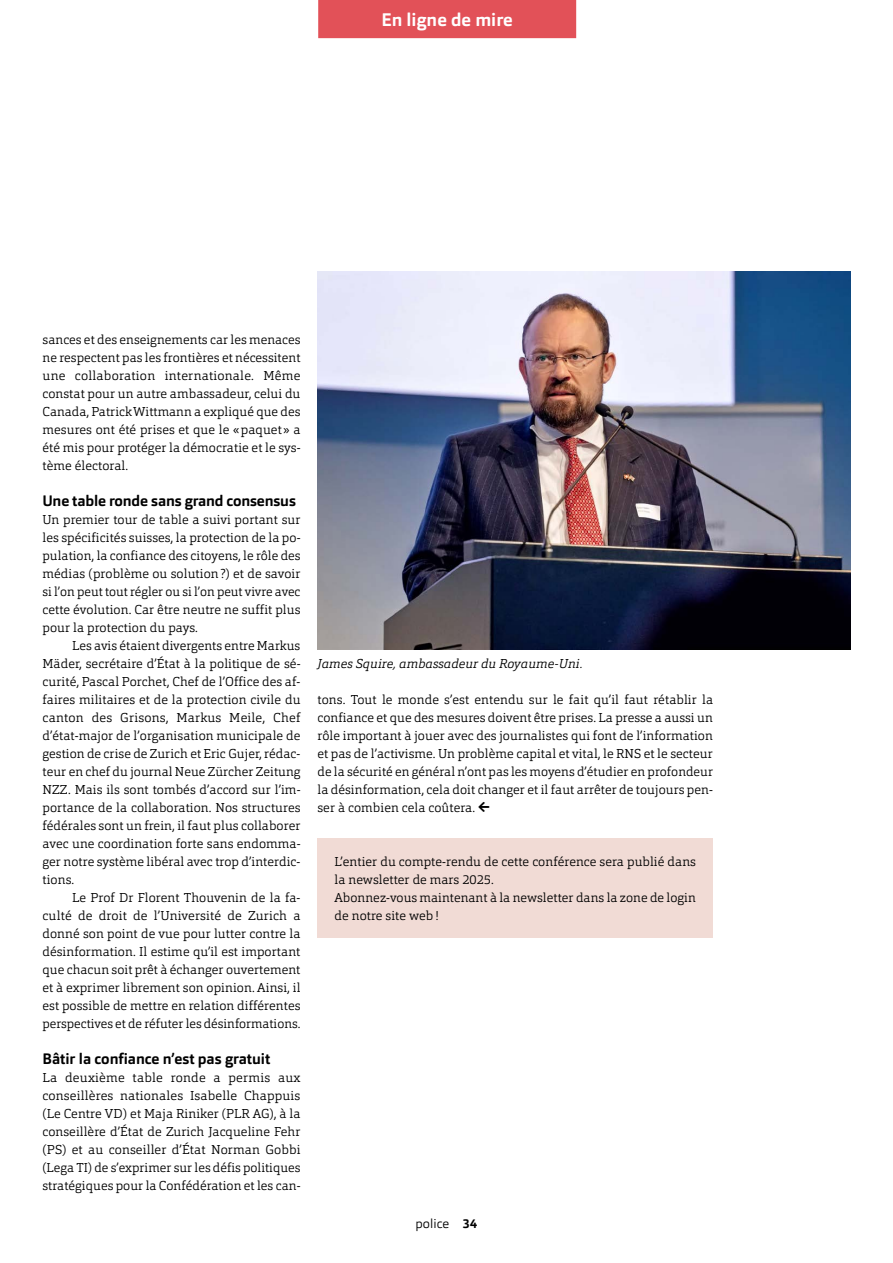
<style>
.page{position:relative;width:893px;height:1263px;background:#fff}
.page>*{position:absolute;margin:0;border:0;box-sizing:border-box;transform-origin:0 0}
.t1{font:700 18px "Orgon";letter-spacing:.005em;color:#fff}
.t2{font:700 15px "Orgon";letter-spacing:-.01em;color:#000}
.t3{font:300 12.75px/18px "Orgon Slab";letter-spacing:.005em;color:#000;text-align:justify}
.t4{font:italic 300 12.75px "Orgon Slab";letter-spacing:.005em;color:#000}
.t5{font:300 12.75px "Orgon";letter-spacing:.005em;color:#000}
.s1{font-weight:700;font-size:15px}
.s2{font-weight:700}
</style>
<div class="page">
<div style="left:318px;top:0;width:258px;height:38px;background:#e25158"></div>
<img style="left:317px;top:272px;width:533px;height:378px">
<div style="left:317px;top:839px;width:396px;height:99px;background:#f1dbd5"></div>
<h1 class="t1" style="left:382px;top:8px;width:133px">En ligne de mire</h1>
<p class="t3" style="left:43px;top:330px;width:260px">sances et des enseignements car les menaces ne respectent pas les frontières et nécessitent une collaboration internationale. Même constat pour un autre ambassadeur, celui du Canada, Patrick Wittmann a expliqué que des mesures ont été prises et que le «paquet » a été mis pour protéger la démocratie et le sys&shy;tème électoral.</p>
<p class="t2" style="left:43px;top:491px;width:255px">Une table ronde sans grand consensus</p>
<p class="t3" style="left:43px;top:510px;width:259px">Un premier tour de table a suivi portant sur les spécificités suisses, la protection de la po&shy;pulation, la confiance des citoyens, le rôle des médias (problème ou solution?) et de savoir si l’on peut tout régler ou si l’on peut vivre avec cette évolution. Car être neutre ne suffit plus pour la protection du pays.</p>
<p class="t3" style="left:43px;top:636px;width:260px;text-indent:30px">Les avis étaient divergents entre Markus Mäder, secrétaire d’État à la politique de sé&shy;curité, Pascal Porchet, Chef de l’Office des af&shy;faires militaires et de la protection civile du canton des Grisons, Markus Meile, Chef d’état-major de l’organisation municipale de gestion de crise de Zurich et Eric Gujer, rédac&shy;teur en chef du journal Neue Zürcher Zeitung NZZ. Mais ils sont tombés d’accord sur l’im&shy;portance de la collaboration. Nos structures fédérales sont un frein, il faut plus collaborer avec une coordination forte sans endomma&shy;ger notre système libéral avec trop d’interdic&shy;tions.</p>
<p class="t3" style="left:43px;top:888px;width:259px;text-indent:30px">Le Prof Dr Florent Thouvenin de la fa&shy;culté de droit de l’Université de Zurich a donné son point de vue pour lutter contre la désinformation. Il estime qu’il est important que chacun soit prêt à échanger ouvertement et à exprimer librement son opinion. Ainsi, il est possible de mettre en relation différentes perspectives et de réfuter les désinformations.</p>
<p class="t2" style="left:43px;top:1049px;width:229px">Bâtir la confiance n’est pas gratuit</p>
<p class="t3" style="left:43px;top:1068px;width:259px">La deuxième table ronde a permis aux conseillères nationales Isabelle Chappuis (Le Centre VD) et Maja Riniker (PLR AG), à la conseillère d’État de Zurich Jacqueline Fehr (PS) et au conseiller d’État Norman Gobbi (Lega TI) de s’exprimer sur les défis politiques stratégiques pour la Confédération et les can-</p>
<p class="t4" style="left:317px;top:655px;width:267px">James Squire, ambassadeur du Royaume-Uni.</p>
<p class="t3" style="left:317px;top:690px;width:397px">tons. Tout le monde s’est entendu sur le fait qu’il faut rétablir la confiance et que des mesures doivent être prises. La presse a aussi un rôle important à jouer avec des journalistes qui font de l’information et pas de l’activisme. Un problème capital et vital, le RNS et le secteur de la sécurité en général n’ont pas les moyens d’étudier en profondeur la désinformation, cela doit changer et il faut arrêter de toujours pen&shy;ser à combien cela coûtera. <span class="s1">←</span></p>
<p class="t3" style="left:334px;top:852px;width:363px;text-align:left">L’entier du compte-rendu de cette conférence sera publié dans la newsletter de mars 2025.<br>Abonnez-vous maintenant à la newsletter dans la zone de login de notre site web!</p>
<p class="t5" style="left:416px;top:1215px;width:63px">police <span class="s2">34</span></p>
</div>
